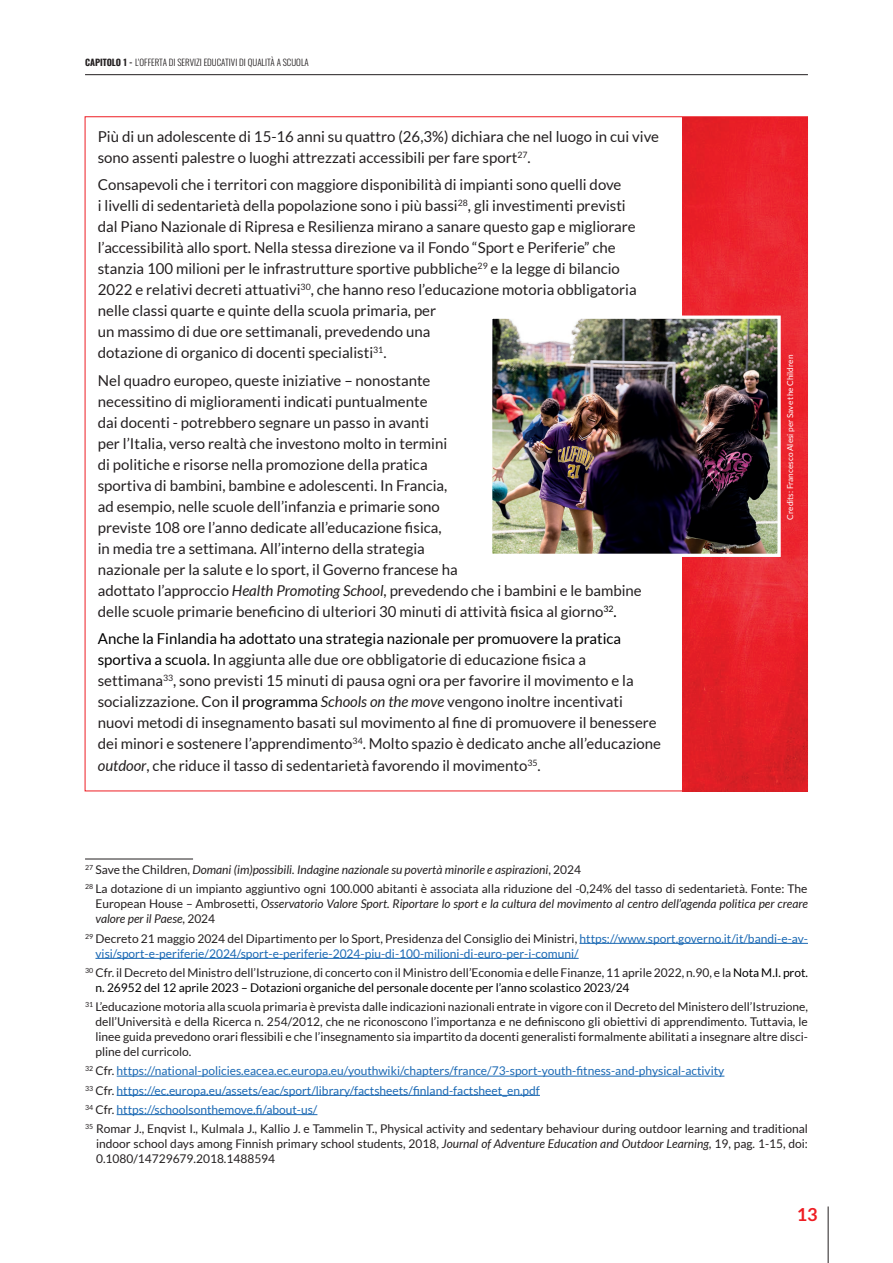
<style>
.page{position:relative;width:893px;height:1263px;background:#fff}
.page>*{position:absolute;margin:0;border:0;box-sizing:border-box;transform-origin:0 0}
.t1{font:700 18px "Lato";color:#ee1d23}
.t2{font:15px/21px "Lato";color:#231f20}
.t3{font:12px/15px "Lato";color:#231f20}
.t4{font:12px/19.2px "Lato";color:#1b69b4}
.t5{font:italic 12px/15px "Lato";color:#231f20}
.t6{font:9px "Oswald";color:#231f20}
.t7{font:8.25px "Lato";color:#fff}
.s1{font-style:italic}
.s2{color:#000001}
.s3{font-style:normal}
.s4{color:#231f20}
</style>
<div class="page">
<hr style="left:828px;top:1206px;width:1px;height:57px;background:#231f20">
<hr style="left:85px;top:74px;width:723px;height:1px;background:#231f20">
<img style="left:682px;top:118px;width:126px;height:673px">
<hr style="left:85px;top:859px;width:108px;height:1px;background:#231f20">
<hr style="left:579px;top:943px;width:229px;height:1px;background:#1b69b4">
<hr style="left:95px;top:958px;width:484px;height:1px;background:#1b69b4">
<hr style="left:117px;top:1076px;width:607px;height:1px;background:#1b69b4">
<hr style="left:117px;top:1095px;width:423px;height:1px;background:#1b69b4">
<hr style="left:117px;top:1114px;width:200px;height:1px;background:#1b69b4">
<img style="left:493px;top:319px;width:284px;height:234px">
<div style="left:489px;top:315px;width:292px;height:242px;border:3px solid #fff"></div>
<p class="t6" style="left:85px;top:54px;width:225px">CAPITOLO 1 - L’OFFERTA DI SERVIZI EDUCATIVI DI QUALITÀ A SCUOLA</p>
<p class="t2" style="left:98px;top:126px;width:563px">Più di un adolescente di 15-16 anni su quattro (26,3%) dichiara che nel luogo in cui vive sono assenti palestre o luoghi attrezzati accessibili per fare sport<sup>27</sup>.</p>
<p class="t2" style="left:98px;top:174px;width:540px">Consapevoli che i territori con maggiore disponibilità di impianti sono quelli dove<br>i livelli di sedentarietà della popolazione sono i più bassi<sup>28</sup>, gli investimenti previsti dal Piano Nazionale di Ripresa e Resilienza mirano a sanare questo gap e migliorare l’accessibilità allo sport. Nella stessa direzione va il Fondo “Sport e Periferie” che stanzia 100 milioni per le infrastrutture sportive pubbliche<sup>29</sup> e la legge di bilancio 2022 e relativi decreti attuativi<sup>30</sup>, che hanno reso l’educazione motoria obbligatoria nelle classi quarte e quinte della scuola primaria, per<br>un massimo di due ore settimanali, prevedendo una<br>dotazione di organico di docenti specialisti<sup>31</sup>.</p>
<p class="t2" style="left:98px;top:369px;width:545px">Nel quadro europeo, queste iniziative – nonostante<br>necessitino di miglioramenti indicati puntualmente<br>dai docenti - potrebbero segnare un passo in avanti<br>per l’Italia, verso realtà che investono molto in termini<br>di politiche e risorse nella promozione della pratica<br>sportiva di bambini, bambine e adolescenti. In Francia,<br>ad esempio, nelle scuole dell’infanzia e primarie sono<br>previste 108 ore l’anno dedicate all’educazione fisica,<br>in media tre a settimana. All’interno della strategia<br>nazionale per la salute e lo sport, il Governo francese ha<br>adottato l’approccio <span class="s1">Health Promoting School</span>, prevedendo che i bambini e le bambine delle scuole primarie beneficino di ulteriori 30 minuti di attività fisica al giorno<sup>32</sup><span class="s2">.</span></p>
<p class="t2" style="left:98px;top:628px;width:565px"><span class="s2">Anche la Finlandia ha adottato una strategia nazionale per promuovere la pratica sportiva a scuola. I</span>n aggiunta alle due ore obbligatorie di educazione fisica a settimana<sup>33</sup>, sono previsti 15 minuti di pausa ogni ora per favorire il movimento e la socializzazione. Con <span class="s2">il programma</span> <span class="s1">Schools on the move</span> vengono inoltre incentivati nuovi metodi di insegnamento basati sul movimento al fine di promuovere il benessere dei minori e sostenere l’apprendimento<sup>34</sup>. Molto spazio è dedicato anche all’educazione</p>
<p class="t2" style="left:98px;top:755px;width:444px"><span class="s1">outdoor</span>, che riduce il tasso di sedentarietà favorendo il movimento<sup>35</sup>.</p>
<p class="t7" style="left:786px;top:520px;width:166px;rotate:-90deg">Credits: Francesco Alesi per Save the Children</p>
<p class="t3" style="left:85px;top:860px;width:724px;line-height:19.2px"><sup>27</sup> Save the Children, <span class="s1">Domani (im)possibili. Indagine nazionale su povertà minorile e aspirazioni</span>, 2024<br><sup>28</sup> La dotazione di un impianto aggiuntivo ogni 100.000 abitanti è associata alla riduzione del -0,24% del tasso di sedentarietà. Fonte: The</p>
<p class="t5" style="left:95px;top:897px;width:714px"><span class="s3">European House – Ambrosetti,</span> Osservatorio Valore Sport. Riportare lo sport e la cultura del movimento al centro dell’agenda politica per creare valore per il Paese<span class="s3">, 2024</span></p>
<p class="t4" style="left:95px;top:930px;width:714px;line-height:15px;text-indent:-10px"><sup>29</sup> <span class="s4">Decreto 21 maggio 2024 del Dipartimento per lo Sport, Presidenza del Consiglio dei Ministri,</span> https://www.sport.governo.it/it/bandi-e-av&shy;visi/sport-e-periferie/2024/sport-e-periferie-2024-piu-di-100-milioni-di-euro-per-i-comuni/</p>
<p class="t3" style="left:95px;top:965px;width:714px;text-indent:-10px"><sup>30</sup> Cfr. il Decreto del Ministro dell’Istruzione, di concerto con il Ministro dell’Economia e delle Finanze, 11 aprile 2022, n.90, e la <span class="s2">Nota M.I. prot. n. 26952 del 12 aprile 2023 – Dotazioni organiche del personale docente per l’anno scolastico 2023/24</span></p>
<p class="t3" style="left:95px;top:999px;width:714px;text-align:justify;text-indent:-10px"><sup>31</sup> L’educazione motoria alla scuola primaria è prevista dalle indicazioni nazionali entrate in vigore con il Decreto del Ministero dell’Istruzione, dell’Università e della Ricerca n. 254/2012, che ne riconoscono l’importanza e ne definiscono gli obiettivi di apprendimento. Tuttavia, le linee guida prevedono orari flessibili e che l’insegnamento sia impartito da docenti generalisti formalmente abilitati a insegnare altre disci&shy;pline del curricolo.</p>
<p class="t4" style="left:85px;top:1061px;width:724px"><sup>32</sup> <span class="s4">Cfr.</span> https://national-policies.eacea.ec.europa.eu/youthwiki/chapters/france/73-sport-youth-fitness-and-physical-activity<br><sup>33</sup> <span class="s4">Cfr.</span> https://ec.europa.eu/assets/eac/sport/library/factsheets/finland-factsheet_en.pdf<br><sup>34</sup> <span class="s4">Cfr.</span> https://schoolsonthemove.fi/about-us/<br><sup>35</sup> <span class="s4">Romar J., Enqvist I., Kulmala J., Kallio J. e Tammelin T., Physical activity and sedentary behaviour during outdoor learning and traditional</span></p>
<p class="t3" style="left:96px;top:1136px;width:713px">indoor school days among Finnish primary school students, 2018, <span class="s1">Journal of Adventure Education and Outdoor Learning,</span> 19, pag. 1-15, doi:<br>0.1080/14729679.2018.1488594</p>
<p class="t1" style="left:797px;top:1204px;width:22px">13</p>
</div>
